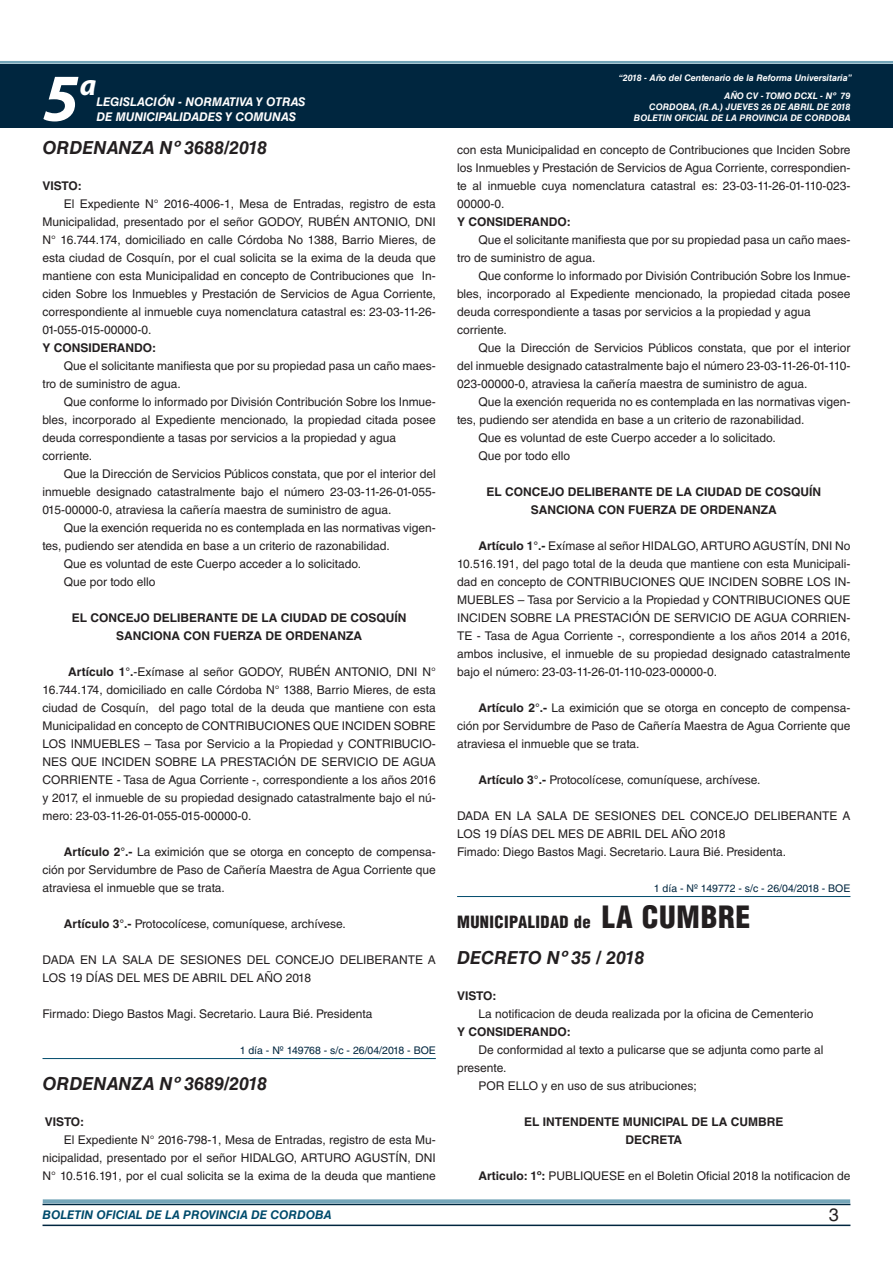
<style>
.page{position:relative;width:893px;height:1263px;background:#fff}
.page>*{position:absolute;margin:0;border:0;box-sizing:border-box;transform-origin:0 0}
.t1{font:italic 700 67.5px "Myriad Pro";color:#fff}
.TEXTO_BASE{font:900 condensed 30px "Helvetica LT Std";letter-spacing:.025em;color:#231f20}
.t2{font:italic 700 30px "Myriad Pro";color:#fff}
.DOC__N{font:italic 700 18px "Helvetica LT Std";color:#231f20}
.t3{font:18px "Helvetica LT Std";color:#231f20}
.TEXTO_BASE-2{font:900 condensed 16.5px "Helvetica LT Std";letter-spacing:.025em;color:#231f20}
.TEXTO_BASE-3{font:12px/18px "Helvetica LT Std";color:#231f20;text-align:justify}
.RESUELVE{font:700 12px "Helvetica LT Std";color:#231f20}
.TEXTO_BASE-4{font:700 12px "Helvetica LT Std";color:#231f20}
.t4{font:italic 700 12px "Helvetica LT Std";color:#fff}
.t5{font:italic 700 12px "Helvetica LT Std";color:#004b6c}
.FECHA_DE_PUBLICACIÓN{font:10.5px "Helvetica LT Std";color:#00263f}
.t6{font:italic 700 9px/10.8px "Helvetica LT Std";color:#fff;text-align:right}
.s1{font-weight:700}
</style>
<div class="page">
<div style="left:0;top:61px;width:893px;height:6px;background:#fff;opacity:.75"></div>
<div style="left:0;top:64px;width:893px;height:64px;background:#00263f"></div>
<hr style="left:43px;top:1224px;width:807px;height:2px;background:#00263f">
<div style="left:42px;top:1198px;width:809px;height:8px;background:#fff;opacity:.75"></div>
<hr style="left:43px;top:1058px;width:393px;height:1px;background:#004b6c">
<hr style="left:457px;top:896px;width:393px;height:1px;background:#004b6c">
<h1 class="t1" style="left:43px;top:54px;width:38px">5</h1>
<h2 class="t2" style="left:80px;top:66px;width:18px">a</h2>
<p class="t4" style="left:96px;top:95px;width:211px">LEGISLACIÓN - NORMATIVA Y OTRAS</p>
<p class="t4" style="left:96px;top:109px;width:201px">DE MUNICIPALIDADES Y COMUNAS</p>
<p class="DOC__N" style="left:43px;top:136px;width:226px">ORDENANZA Nº 3688/2018</p>
<p class="TEXTO_BASE-4" style="left:43px;top:178px;width:41px">VISTO:</p>
<p class="TEXTO_BASE-3" style="left:43px;top:195px;width:395px;text-indent:21px">El Expediente N° 2016-4006-1, Mesa de Entradas, registro de esta Municipalidad, presentado por el señor GODOY, RUBÉN ANTONIO, DNI N° 16.744.174, domiciliado en calle Córdoba No 1388, Barrio Mieres, de esta ciudad de Cosquín, por el cual solicita se la exima de la deuda que mantiene con esta Municipalidad en concepto de Contribuciones que In&shy;ciden Sobre los Inmuebles y Prestación de Servicios de Agua Corriente, correspondiente al inmueble cuya nomenclatura catastral es: 23-03-11-26- 01-055-015-00000-0.</p>
<p class="TEXTO_BASE-4" style="left:43px;top:340px;width:115px">Y CONSIDERANDO:</p>
<p class="TEXTO_BASE-3" style="left:43px;top:357px;width:395px;text-indent:21px">Que el solicitante manifiesta que por su propiedad pasa un caño maes&shy;tro de suministro de agua.</p>
<p class="TEXTO_BASE-3" style="left:43px;top:393px;width:395px;text-indent:21px">Que conforme lo informado por División Contribución Sobre los Inmue&shy;bles, incorporado al Expediente mencionado, la propiedad citada posee deuda correspondiente a tasas por servicios a la propiedad y agua</p>
<p class="TEXTO_BASE-3" style="left:43px;top:447px;width:51px">corriente.</p>
<p class="TEXTO_BASE-3" style="left:43px;top:465px;width:395px;text-indent:21px">Que la Dirección de Servicios Públicos constata, que por el interior del inmueble designado catastralmente bajo el número 23-03-11-26-01-055- 015-00000-0, atraviesa la cañería maestra de suministro de agua.</p>
<p class="TEXTO_BASE-3" style="left:43px;top:519px;width:395px;text-indent:21px">Que la exención requerida no es contemplada en las normativas vigen&shy;tes, pudiendo ser atendida en base a un criterio de razonabilidad.</p>
<p class="TEXTO_BASE-3" style="left:64px;top:555px;width:299px">Que es voluntad de este Cuerpo acceder a lo solicitado.</p>
<p class="TEXTO_BASE-3" style="left:64px;top:573px;width:93px">Que por todo ello</p>
<p class="RESUELVE" style="left:72px;top:610px;width:336px">EL CONCEJO DELIBERANTE DE LA CIUDAD DE COSQUÍN</p>
<p class="RESUELVE" style="left:116px;top:628px;width:247px">SANCIONA CON FUERZA DE ORDENANZA</p>
<p class="TEXTO_BASE-3" style="left:43px;top:663px;width:395px;text-indent:26px"><span class="s1">Artículo 1°.</span>-Exímase al señor GODOY, RUBÉN ANTONIO, DNI N° 16.744.174, domiciliado en calle Córdoba N° 1388, Barrio Mieres, de esta ciudad de Cosquín, del pago total de la deuda que mantiene con esta Municipalidad en concepto de CONTRIBUCIONES QUE INCIDEN SOBRE LOS INMUEBLES – Tasa por Servicio a la Propiedad y CONTRIBUCIO-NES QUE INCIDEN SOBRE LA PRESTACIÓN DE SERVICIO DE AGUA CORRIENTE - Tasa de Agua Corriente -, correspondiente a los años 2016 y 2017, el inmueble de su propiedad designado catastralmente bajo el nú&shy;mero: 23-03-11-26-01-055-015-00000-0.</p>
<p class="TEXTO_BASE-3" style="left:43px;top:843px;width:395px;text-indent:21px"><span class="s1">Artículo 2°.-</span> La eximición que se otorga en concepto de compensa&shy;ción por Servidumbre de Paso de Cañería Maestra de Agua Corriente que atraviesa el inmueble que se trata.</p>
<p class="TEXTO_BASE-3" style="left:64px;top:915px;width:284px"><span class="s1">Artículo 3°.-</span> Protocolícese, comuníquese, archívese.</p>
<p class="TEXTO_BASE-3" style="left:43px;top:951px;width:395px">DADA EN LA SALA DE SESIONES DEL CONCEJO DELIBERANTE A<br>LOS 19 DÍAS DEL MES DE ABRIL DEL AÑO 2018</p>
<p class="TEXTO_BASE-3" style="left:43px;top:1005px;width:331px">Firmado: Diego Bastos Magi. Secretario. Laura Bié. Presidenta</p>
<p class="FECHA_DE_PUBLICACIÓN" style="left:240px;top:1044px;width:198px">1 día - Nº 149768 - s/c - 26/04/2018 - BOE</p>
<p class="DOC__N" style="left:43px;top:1072px;width:226px">ORDENANZA Nº 3689/2018</p>
<p class="TEXTO_BASE-4" style="left:45px;top:1114px;width:41px">VISTO:</p>
<p class="TEXTO_BASE-3" style="left:43px;top:1131px;width:395px;text-indent:21px">El Expediente N° 2016-798-1, Mesa de Entradas, registro de esta Mu&shy;nicipalidad, presentado por el señor HIDALGO, ARTURO AGUSTÍN, DNI N° 10.516.191, por el cual solicita se la exima de la deuda que mantiene</p>
<p class="t6" style="left:619px;top:72px;width:235px">“2018 - Año del Centenario de la Reforma Universitaria”</p>
<p class="t6" style="left:634px;top:91px;width:218px">AÑO CV - TOMO DCXL - Nº 79<br>CORDOBA, (R.A.) JUEVES 26 DE ABRIL DE 2018<br>BOLETIN OFICIAL DE LA PROVINCIA DE CORDOBA</p>
<p class="TEXTO_BASE-3" style="left:457px;top:141px;width:395px">con esta Municipalidad en concepto de Contribuciones que Inciden Sobre los Inmuebles y Prestación de Servicios de Agua Corriente, correspondien&shy;te al inmueble cuya nomenclatura catastral es: 23-03-11-26-01-110-023- 00000-0.</p>
<p class="TEXTO_BASE-4" style="left:457px;top:214px;width:115px">Y CONSIDERANDO:</p>
<p class="TEXTO_BASE-3" style="left:457px;top:231px;width:395px;text-indent:21px">Que el solicitante manifiesta que por su propiedad pasa un caño maes&shy;tro de suministro de agua.</p>
<p class="TEXTO_BASE-3" style="left:457px;top:267px;width:395px;text-indent:21px">Que conforme lo informado por División Contribución Sobre los Inmue&shy;bles, incorporado al Expediente mencionado, la propiedad citada posee deuda correspondiente a tasas por servicios a la propiedad y agua</p>
<p class="TEXTO_BASE-3" style="left:457px;top:321px;width:51px">corriente.</p>
<p class="TEXTO_BASE-3" style="left:457px;top:339px;width:395px;text-indent:21px">Que la Dirección de Servicios Públicos constata, que por el interior del inmueble designado catastralmente bajo el número 23-03-11-26-01-110- 023-00000-0, atraviesa la cañería maestra de suministro de agua.</p>
<p class="TEXTO_BASE-3" style="left:457px;top:393px;width:395px;text-indent:21px">Que la exención requerida no es contemplada en las normativas vigen&shy;tes, pudiendo ser atendida en base a un criterio de razonabilidad.</p>
<p class="TEXTO_BASE-3" style="left:478px;top:429px;width:299px">Que es voluntad de este Cuerpo acceder a lo solicitado.</p>
<p class="TEXTO_BASE-3" style="left:478px;top:447px;width:93px">Que por todo ello</p>
<p class="RESUELVE" style="left:487px;top:484px;width:336px">EL CONCEJO DELIBERANTE DE LA CIUDAD DE COSQUÍN</p>
<p class="RESUELVE" style="left:531px;top:502px;width:247px">SANCIONA CON FUERZA DE ORDENANZA</p>
<p class="TEXTO_BASE-3" style="left:457px;top:537px;width:395px;text-indent:21px"><span class="s1">Artículo 1°.-</span> Exímase al señor HIDALGO, ARTURO AGUSTÍN, DNI No 10.516.191, del pago total de la deuda que mantiene con esta Municipali&shy;dad en concepto de CONTRIBUCIONES QUE INCIDEN SOBRE LOS IN-MUEBLES – Tasa por Servicio a la Propiedad y CONTRIBUCIONES QUE INCIDEN SOBRE LA PRESTACIÓN DE SERVICIO DE AGUA CORRIEN-TE - Tasa de Agua Corriente -, correspondiente a los años 2014 a 2016, ambos inclusive, el inmueble de su propiedad designado catastralmente bajo el número: 23-03-11-26-01-110-023-00000-0.</p>
<p class="TEXTO_BASE-3" style="left:457px;top:699px;width:395px;text-indent:21px"><span class="s1">Artículo 2°.-</span> La eximición que se otorga en concepto de compensa&shy;ción por Servidumbre de Paso de Cañería Maestra de Agua Corriente que atraviesa el inmueble que se trata.</p>
<p class="TEXTO_BASE-3" style="left:478px;top:771px;width:284px"><span class="s1">Artículo 3°.-</span> Protocolícese, comuníquese, archívese.</p>
<p class="TEXTO_BASE-3" style="left:457px;top:807px;width:395px">DADA EN LA SALA DE SESIONES DEL CONCEJO DELIBERANTE A<br>LOS 19 DÍAS DEL MES DE ABRIL DEL AÑO 2018</p>
<p class="TEXTO_BASE-3" style="left:457px;top:843px;width:330px">Fimado: Diego Bastos Magi. Secretario. Laura Bié. Presidenta.</p>
<p class="FECHA_DE_PUBLICACIÓN" style="left:654px;top:882px;width:198px">1 día - Nº 149772 - s/c - 26/04/2018 - BOE</p>
<p class="TEXTO_BASE-2" style="left:457px;top:911px;width:135px">MUNICIPALIDAD de</p>
<p class="TEXTO_BASE" style="left:602px;top:898px;width:150px">LA CUMBRE</p>
<p class="DOC__N" style="left:457px;top:946px;width:189px">DECRETO Nº 35 / 2018</p>
<p class="TEXTO_BASE-4" style="left:457px;top:988px;width:41px">VISTO:</p>
<p class="TEXTO_BASE-3" style="left:478px;top:1005px;width:337px">La notificacion de deuda realizada por la oficina de Cementerio</p>
<p class="TEXTO_BASE-4" style="left:457px;top:1024px;width:115px">Y CONSIDERANDO:</p>
<p class="TEXTO_BASE-3" style="left:478px;top:1041px;width:347px">De conformidad al texto a pulicarse que se adjunta como parte al</p>
<p class="TEXTO_BASE-3" style="left:457px;top:1059px;width:51px">presente.</p>
<p class="TEXTO_BASE-3" style="left:478px;top:1077px;width:220px">POR ELLO y en uso de sus atribuciones;</p>
<p class="RESUELVE" style="left:524px;top:1114px;width:261px">EL INTENDENTE MUNICIPAL DE LA CUMBRE</p>
<p class="RESUELVE" style="left:625px;top:1132px;width:58px">DECRETA</p>
<p class="TEXTO_BASE-3" style="left:478px;top:1167px;width:374px"><span class="s1">Articulo: 1º:</span> PUBLIQUESE en el Boletin Oficial 2018 la notificacion de</p>
<p class="t5" style="left:43px;top:1208px;width:290px">BOLETIN OFICIAL DE LA PROVINCIA DE CORDOBA</p>
<h3 class="t3" style="left:829px;top:1204px;width:12px">3</h3>
</div>
